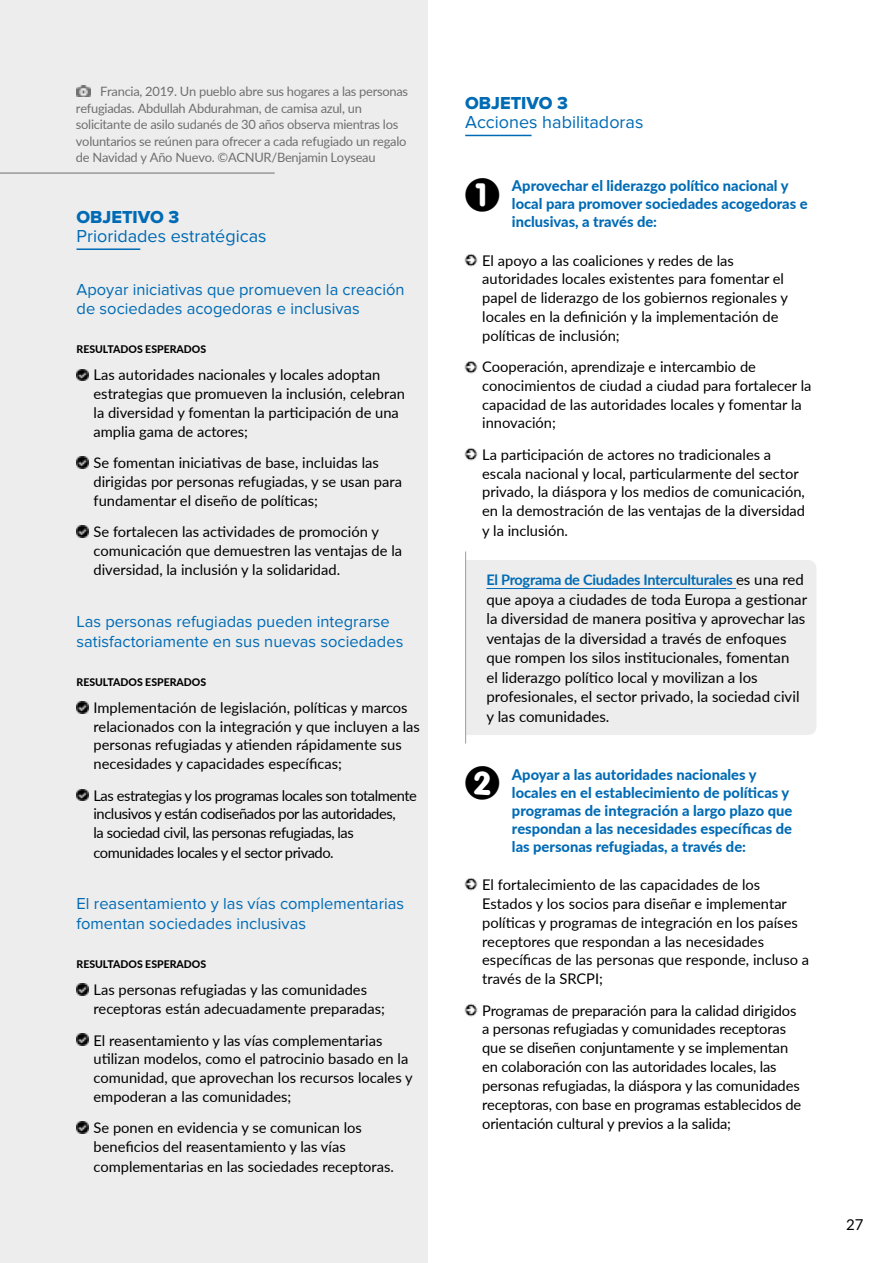
<style>
.page{position:relative;width:893px;height:1263px;background:#fff}
.page>*{position:absolute;margin:0;border:0;box-sizing:border-box;transform-origin:0 0}
.t1{font:41.25px "Circled";color:#000}
.t2{font:18px "Proxima Nova";color:#006bb5}
.t3{font:18px "Proxima Nova Extrabld";color:#006bb5}
.t4{font:16.5px/19.5px "Proxima Nova";color:#006bb5}
.t5{font:15px/19.5px "Lato";color:#000}
.t6{font:14.7px/18.8px "Lato";color:#000}
.t7{font:800 14.7px/18px "Lato";color:#006bb5}
.t8{font:14.7px/19px "Lato";letter-spacing:-.03em;color:#000}
.t9{font:700 14.55px "Lato";letter-spacing:-.02em;color:#006bb5}
.t10{font:12.9px/16.5px "Lato";letter-spacing:-.02em;color:#706f6f}
.t11{font:800 10.5px "Lato";color:#000}
.s1{font-weight:400;font-size:15px;color:#000}
</style>
<div class="page">
<div style="left:0;top:0;width:427px;height:1263px;background:#ededed"></div>
<div style="left:466px;top:560px;width:350px;height:175px;background:#ededed"></div>
<hr style="left:465px;top:551px;width:1px;height:192px;background:#9d9d9c">
<hr style="left:0;top:173px;width:275px;height:1px;background:#706f6f">
<svg style="left:77px;top:86px;width:13px;height:10px"></svg>
<hr style="left:77px;top:248px;width:63px;height:2px;background:#006bb5">
<svg style="left:77px;top:369px;width:11px;height:12px"></svg>
<svg style="left:77px;top:457px;width:11px;height:11px"></svg>
<svg style="left:77px;top:526px;width:11px;height:11px"></svg>
<svg style="left:77px;top:702px;width:11px;height:11px"></svg>
<svg style="left:77px;top:789px;width:11px;height:12px"></svg>
<svg style="left:77px;top:984px;width:11px;height:11px"></svg>
<svg style="left:77px;top:1033px;width:11px;height:12px"></svg>
<svg style="left:77px;top:1122px;width:11px;height:11px"></svg>
<hr style="left:465px;top:135px;width:66px;height:1px;background:#006bb5">
<hr style="left:486px;top:588px;width:250px;height:1px;background:#006bb5">
<img style="left:464px;top:254px;width:14px;height:13px">
<img style="left:464px;top:361px;width:14px;height:12px">
<img style="left:464px;top:448px;width:14px;height:13px">
<img style="left:464px;top:878px;width:14px;height:13px">
<img style="left:464px;top:1004px;width:14px;height:12px">
<p class="t10" style="left:76px;top:83px;width:334px;text-indent:24px">Francia, 2019. Un pueblo abre sus hogares a las personas refugiadas. Abdullah Abdurahman, de camisa azul, un solicitante de asilo sudanés de 30 años observa mientras los voluntarios se reúnen para ofrecer a cada refugiado un regalo de Navidad y Año Nuevo. ©ACNUR/Benjamin Loyseau</p>
<p class="t3" style="left:77px;top:206px;width:104px">OBJETIVO 3</p>
<p class="t2" style="left:77px;top:226px;width:191px">Prioridades estratégicas</p>
<p class="t4" style="left:77px;top:280px;width:330px">Apoyar iniciativas que promueven la creación de sociedades acogedoras e inclusivas</p>
<p class="t11" style="left:77px;top:341px;width:131px">RESULTADOS ESPERADOS</p>
<p class="t6" style="left:94px;top:365px;width:313px">Las autoridades nacionales y locales adoptan estrategias que promueven la inclusión, celebran la diversidad y fomentan la participación de una amplia gama de actores;</p>
<p class="t6" style="left:94px;top:453px;width:310px">Se fomentan iniciativas de base, incluidas las dirigidas por personas refugiadas, y se usan para fundamentar el diseño de políticas;</p>
<p class="t6" style="left:94px;top:522px;width:310px;line-height:19.2px">Se fortalecen las actividades de promoción y comunicación que demuestren las ventajas de la diversidad, la inclusión y la solidaridad.</p>
<p class="t4" style="left:77px;top:612px;width:328px">Las personas refugiadas pueden integrarse satisfactoriamente en sus nuevas sociedades</p>
<p class="t11" style="left:77px;top:674px;width:131px">RESULTADOS ESPERADOS</p>
<p class="t6" style="left:94px;top:698px;width:328px">Implementación de legislación, políticas y marcos relacionados con la integración y que incluyen a las personas refugiadas y atienden rápidamente sus necesidades y capacidades específicas;</p>
<p class="t8" style="left:94px;top:785px;width:325px">Las estrategias y los programas locales son totalmente inclusivos y están codiseñados por las autoridades,<br>la sociedad civil, las personas refugiadas, las comunidades locales y el sector privado.</p>
<p class="t4" style="left:77px;top:894px;width:329px">El reasentamiento y las vías complementarias fomentan sociedades inclusivas</p>
<p class="t11" style="left:77px;top:956px;width:131px">RESULTADOS ESPERADOS</p>
<p class="t6" style="left:94px;top:980px;width:293px">Las personas refugiadas y las comunidades receptoras están adecuadamente preparadas;</p>
<p class="t6" style="left:94px;top:1030px;width:321px">El reasentamiento y las vías complementarias utilizan modelos, como el patrocinio basado en la comunidad, que aprovechan los recursos locales y empoderan a las comunidades;</p>
<p class="t6" style="left:94px;top:1118px;width:302px;line-height:19.2px">Se ponen en evidencia y se comunican los beneficios del reasentamiento y las vías complementarias en las sociedades receptoras.</p>
<p class="t3" style="left:465px;top:92px;width:104px">OBJETIVO 3</p>
<p class="t2" style="left:465px;top:112px;width:180px">Acciones habilitadoras</p>
<h1 class="t1" style="left:466px;top:173px;width:37px">1</h1>
<p class="t7" style="left:512px;top:176px;width:297px">Aprovechar el liderazgo político nacional y local para promover sociedades acogedoras e inclusivas, a través de:</p>
<p class="t6" style="left:482px;top:250px;width:307px">El apoyo a las coaliciones y redes de las autoridades locales existentes para fomentar el papel de liderazgo de los gobiernos regionales y locales en la definición y la implementación de políticas de inclusión;</p>
<p class="t6" style="left:482px;top:357px;width:331px">Cooperación, aprendizaje e intercambio de conocimientos de ciudad a ciudad para fortalecer la capacidad de las autoridades locales y fomentar la innovación;</p>
<p class="t6" style="left:482px;top:444px;width:324px">La participación de actores no tradicionales a escala nacional y local, particularmente del sector privado, la diáspora y los medios de comunicación, en la demostración de las ventajas de la diversidad y la inclusión.</p>
<p class="t9" style="left:486px;top:569px;width:319px">El Programa de Ciudades Interculturales <span class="s1">es una red</span></p>
<p class="t5" style="left:486px;top:589px;width:322px">que apoya a ciudades de toda Europa a gestionar la diversidad de manera positiva y aprovechar las ventajas de la diversidad a través de enfoques que rompen los silos institucionales, fomentan<br>el liderazgo político local y movilizan a los profesionales, el sector privado, la sociedad civil y las comunidades.</p>
<h1 class="t1" style="left:466px;top:761px;width:37px">2</h1>
<p class="t7" style="left:512px;top:765px;width:282px">Apoyar a las autoridades nacionales y locales en el establecimiento de políticas y programas de integración a largo plazo que respondan a las necesidades específicas de las personas refugiadas, a través de:</p>
<p class="t6" style="left:482px;top:875px;width:328px">El fortalecimiento de las capacidades de los Estados y los socios para diseñar e implementar políticas y programas de integración en los países receptores que respondan a las necesidades específicas de las personas que responde, incluso a través de la SRCPI;</p>
<p class="t6" style="left:482px;top:1000px;width:321px">Programas de preparación para la calidad dirigidos a personas refugiadas y comunidades receptoras que se diseñen conjuntamente y se implementan en colaboración con las autoridades locales, las personas refugiadas, la diáspora y las comunidades receptoras, con base en programas establecidos de orientación cultural y previos a la salida;</p>
<p class="t5" style="left:846px;top:1214px;width:19px">27</p>
</div>
